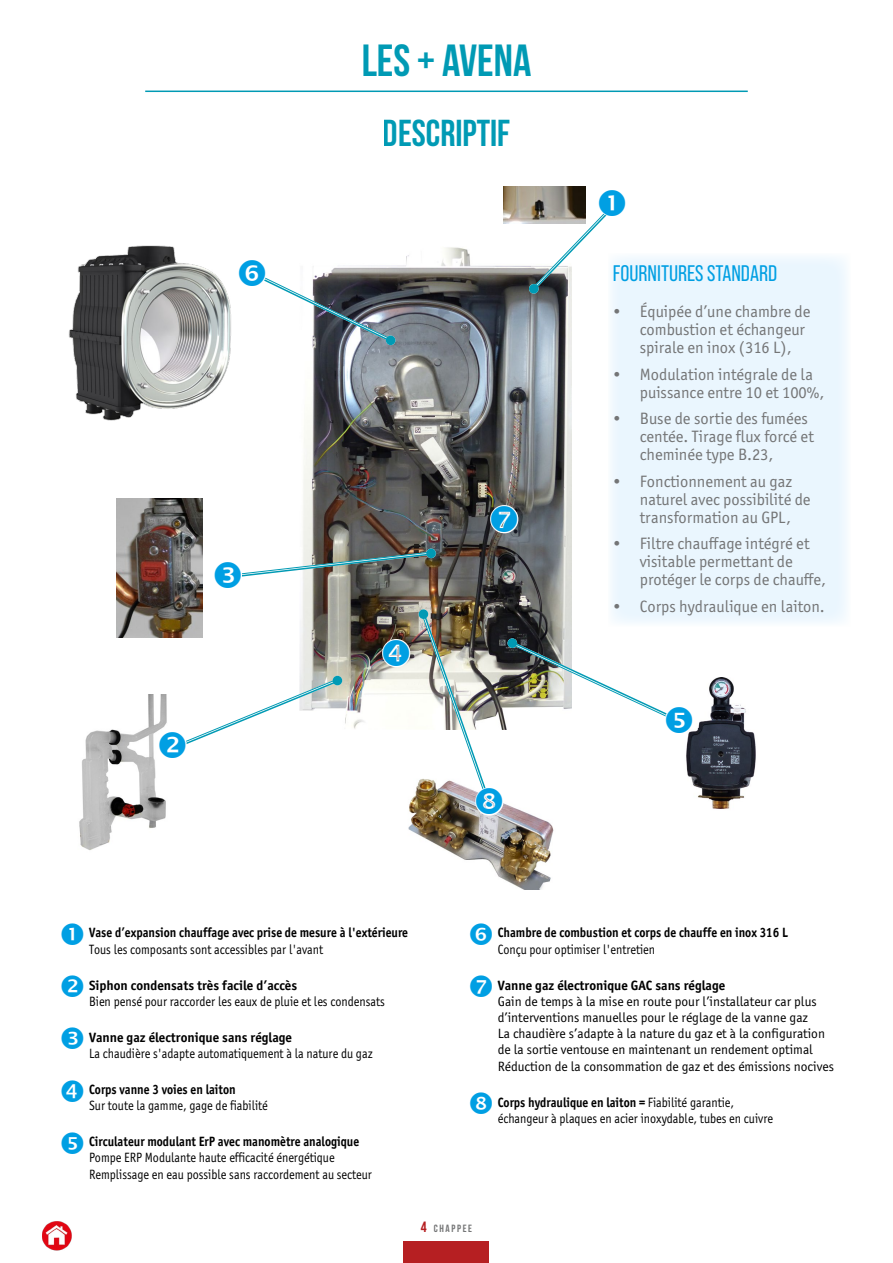
<style>
.page{position:relative;width:893px;height:1263px;background:#fff}
.page>*{position:absolute;margin:0;border:0;box-sizing:border-box;transform-origin:0 0}
.t1{font:700 45px "Bebas Neue";color:#009ab4}
.t2{font:700 37.5px "Bebas Neue";color:#009ab4}
.t3{font:22.5px "Bebas Neue Pro";color:#009fe3}
.t4{font:16.5px/18px "Officina Sans ITC Pro";color:#747576}
.t5{font:13.5px/16.2px "Officina Sans ITC Pro";color:#000;scale:.9 1}
.t6{font:13.5px/16.2px "Officina Sans ITC Pro";color:#000}
.t7{font:700 13.5px "Officina Sans ITC Pro";color:#000;scale:.9 1}
.t8{font:700 13.5px "Officina Sans ITC Pro";color:#000}
.t9{font:700 10.5px "Bebas Neue";letter-spacing:.155em;color:#747576}
.s1{font-size:15px;color:#b61f22}
.s2{font-weight:700}
</style>
<div class="page">
<div style="left:404px;top:1242px;width:85px;height:21px;background:#b61f22"></div>
<img style="left:43px;top:1221px;width:29px;height:29px">
<img style="left:504px;top:187px;width:81px;height:37px">
<hr style="left:145px;top:91px;width:603px;height:1px;background:#009ab4">
<img style="left:300px;top:247px;width:271px;height:482px">
<img style="left:79px;top:694px;width:87px;height:156px">
<img style="left:686px;top:677px;width:70px;height:132px">
<img style="left:69px;top:245px;width:162px;height:176px">
<svg style="left:426px;top:549px;width:10px;height:9px"></svg>
<div style="left:608px;top:253px;width:242px;height:373px;background:#eaf6fe"></div>
<img style="left:117px;top:498px;width:86px;height:139px">
<img style="left:408px;top:780px;width:146px;height:109px">
<svg style="left:159px;top:677px;width:182px;height:81px"></svg>
<img style="left:241px;top:550px;width:193px;height:38px">
<svg style="left:383px;top:640px;width:26px;height:26px"></svg>
<svg style="left:508px;top:639px;width:184px;height:94px"></svg>
<svg style="left:261px;top:260px;width:134px;height:84px"></svg>
<svg style="left:491px;top:506px;width:26px;height:26px"></svg>
<svg style="left:530px;top:189px;width:95px;height:104px"></svg>
<img style="left:420px;top:610px;width:82px;height:204px">
<h1 class="t1" style="left:362px;top:36px;width:171px">LES + AVENA</h1>
<h2 class="t2" style="left:383px;top:112px;width:129px">DESCRIPTIF</h2>
<h3 class="t3" style="left:613px;top:261px;width:166px">FOURNITURES STANDARD</h3>
<p class="t4" style="left:640px;top:302px;width:172px;text-indent:-27px">• Équipée d’une chambre de combustion et échangeur spirale en inox (316 L),</p>
<p class="t4" style="left:640px;top:365px;width:186px;text-indent:-27px">• Modulation intégrale de la puissance entre 10 et 100%,</p>
<p class="t4" style="left:640px;top:409px;width:176px;text-indent:-27px">• Buse de sortie des fumées centée. Tirage flux forcé et cheminée type B.23,</p>
<p class="t4" style="left:640px;top:472px;width:172px;text-indent:-27px">• Fonctionnement au gaz naturel avec possibilité de transformation au GPL,</p>
<p class="t4" style="left:640px;top:534px;width:188px;text-indent:-27px">• Filtre chauffage intégré et visitable permettant de protéger le corps de chauffe,</p>
<p class="t4" style="left:613px;top:597px;width:213px">• Corps hydraulique en laiton.</p>
<p class="t7" style="left:89px;top:924px;width:356px">Vase d’expansion chauffage avec prise de mesure à l'extérieure</p>
<p class="t5" style="left:89px;top:941px;width:262px">Tous les composants sont accessibles par l'avant</p>
<p class="t8" style="left:89px;top:977px;width:209px">Siphon condensats très facile d’accès</p>
<p class="t5" style="left:89px;top:993px;width:330px">Bien pensé pour raccorder les eaux de pluie et les condensats</p>
<p class="t8" style="left:89px;top:1029px;width:204px">Vanne gaz électronique sans réglage</p>
<p class="t5" style="left:89px;top:1045px;width:317px">La chaudière s'adapte automatiquement à la nature du gaz</p>
<p class="t7" style="left:89px;top:1081px;width:164px">Corps vanne 3 voies en laiton</p>
<p class="t5" style="left:89px;top:1097px;width:200px">Sur toute la gamme, gage de fiabilité</p>
<p class="t7" style="left:89px;top:1133px;width:302px">Circulateur modulant ErP avec manomètre analogique</p>
<p class="t5" style="left:89px;top:1150px;width:316px">Pompe ERP Modulante haute efficacité énergétique<br>Remplissage en eau possible sans raccordement au secteur</p>
<p class="t9" style="left:421px;top:1222px;width:53px"><span class="s1">4</span> CHAPPEE</p>
<p class="t7" style="left:498px;top:924px;width:324px">Chambre de combustion et corps de chauffe en inox 316 L</p>
<p class="t5" style="left:498px;top:941px;width:176px">Conçu pour optimiser l'entretien</p>
<p class="t8" style="left:498px;top:977px;width:229px">Vanne gaz électronique GAC sans réglage</p>
<p class="t6" style="left:498px;top:993px;width:338px">Gain de temps à la mise en route pour l’installateur car plus d’interventions manuelles pour le réglage de la vanne gaz<br>La chaudière s’adapte à la nature du gaz et à la configuration de la sortie ventouse en maintenant un rendement optimal Réduction de la consommation de gaz et des émissions nocives</p>
<p class="t5" style="left:498px;top:1094px;width:307px"><span class="s2">Corps hydraulique en laiton =</span> Fiabilité garantie, échangeur à plaques en acier inoxydable, tubes en cuivre</p>
</div>
